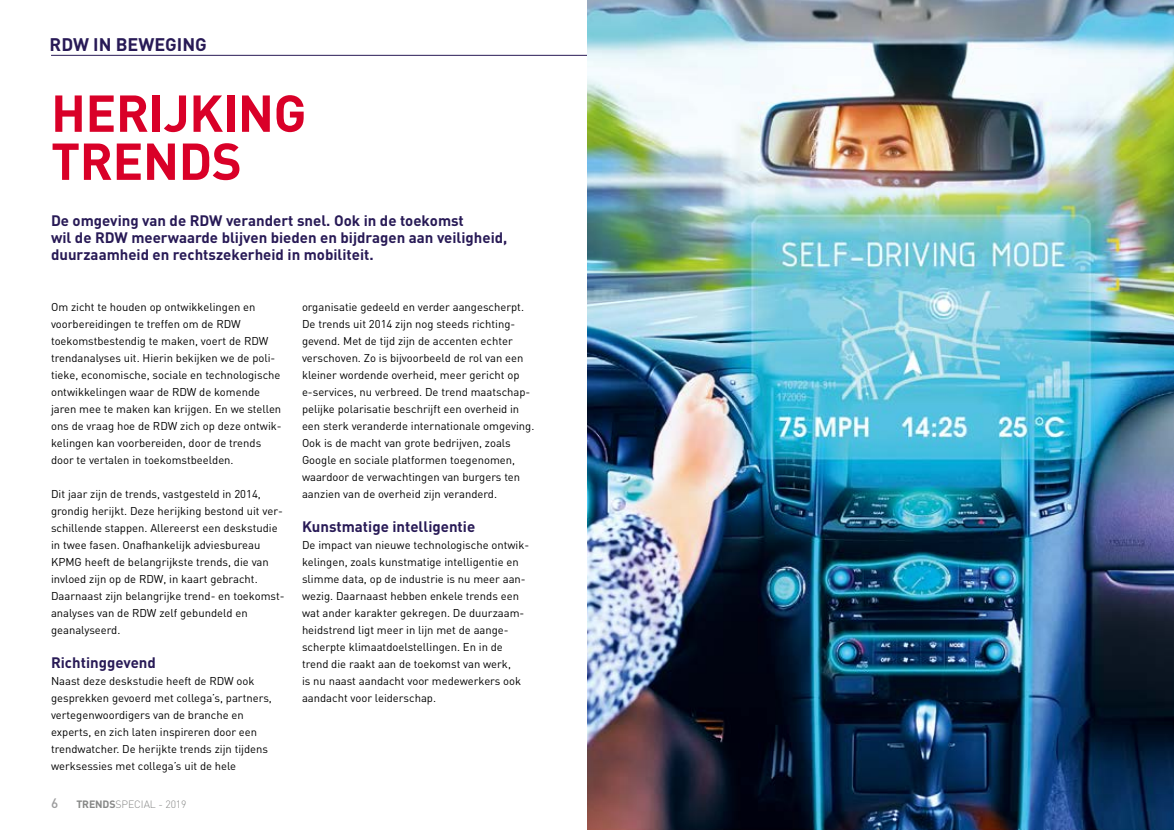
<style>
.page{position:relative;width:1174px;height:830px;background:#fff}
.page>*{position:absolute;margin:0;border:0;box-sizing:border-box;transform-origin:0 0}
.t1{font:700 51px/48px "DIN";letter-spacing:-.01em;color:#d90028}
.t2{font:700 18px "DIN";color:#281a56}
.RDWijzer_Inleiding_k{font:700 15px/17px "DIN";color:#281a56}
.RDWijzer_Tussenkop{font:700 15px "DIN";color:#281a56}
.t3{font:500 13.5px "DIN";color:#9c9c9d}
.RDWijzer_Body{font:11.25px/17px "DIN";color:#000}
.t4{font:300 10.5px "DIN";letter-spacing:-.01em;color:#868786}
.s1{font-weight:700}
</style>
<div class="page">
<hr style="left:51px;top:55px;width:1072px;height:1px;background:#281a56">
<img style="left:587px;top:0;width:587px;height:829px">
<p class="t2" style="left:50px;top:33px;width:159px">RDW IN BEWEGING</p>
<p class="t1" style="left:51px;top:87px;width:257px">HERIJKING<br>TRENDS</p>
<p class="RDWijzer_Inleiding_k" style="left:51px;top:211px;width:458px">De omgeving van de RDW verandert snel. Ook in de toekomst<br>wil de RDW meerwaarde blijven bieden en bijdragen aan veiligheid, duurzaamheid en rechtszekerheid in mobiliteit.</p>
<p class="RDWijzer_Body" style="left:51px;top:298px;width:232px">Om zicht te houden op ontwikkelingen en voorbereidingen te treffen om de RDW toekomstbestendig te maken, voert de RDW trendanalyses uit. Hierin bekijken we de poli&shy;tieke, economische, sociale en technologische ontwikkelingen waar de RDW de komende jaren mee te maken kan krijgen. En we stellen ons de vraag hoe de RDW zich op deze ontwik&shy;kelingen kan voorbereiden, door de trends door te vertalen in toekomstbeelden.</p>
<p class="RDWijzer_Body" style="left:51px;top:485px;width:235px">Dit jaar zijn de trends, vastgesteld in 2014, grondig herijkt. Deze herijking bestond uit ver&shy;schillende stappen. Allereerst een deskstudie in twee fasen. Onafhankelijk adviesbureau KPMG heeft de belangrijkste trends, die van invloed zijn op de RDW, in kaart gebracht.<br>Daarnaast zijn belangrijke trend- en toekomst&shy;analyses van de RDW zelf gebundeld en geanalyseerd.</p>
<p class="RDWijzer_Tussenkop" style="left:51px;top:652px;width:106px">Richtinggevend</p>
<p class="RDWijzer_Body" style="left:51px;top:672px;width:222px">Naast deze deskstudie heeft de RDW ook gesprekken gevoerd met collega’s, partners, vertegenwoordigers van de branche en experts, en zich laten inspireren door een trendwatcher. De herijkte trends zijn tijdens werksessies met collega’s uit de hele</p>
<p class="t3" style="left:51px;top:794px;width:9px">6</p>
<p class="t4" style="left:76px;top:797px;width:112px"><span class="s1">TRENDS</span>SPECIAL - 2019</p>
<p class="RDWijzer_Body" style="left:302px;top:298px;width:223px">organisatie gedeeld en verder aangescherpt.</p>
<p class="RDWijzer_Body" style="left:302px;top:315px;width:234px">De trends uit 2014 zijn nog steeds richting&shy;gevend. Met de tijd zijn de accenten echter verschoven. Zo is bijvoorbeeld de rol van een kleiner wordende overheid, meer gericht op e-services, nu verbreed. De trend maatschap&shy;pelijke polarisatie beschrijft een overheid in een sterk veranderde internationale omgeving.<br>Ook is de macht van grote bedrijven, zoals Google en sociale platformen toegenomen, waardoor de verwachtingen van burgers ten aanzien van de overheid zijn veranderd.</p>
<p class="RDWijzer_Tussenkop" style="left:302px;top:516px;width:175px">Kunstmatige intelligentie</p>
<p class="RDWijzer_Body" style="left:302px;top:536px;width:229px">De impact van nieuwe technologische ontwik&shy;kelingen, zoals kunstmatige intelligentie en slimme data, op de industrie is nu meer aan&shy;wezig. Daarnaast hebben enkele trends een wat ander karakter gekregen. De duurzaam&shy;heidstrend ligt meer in lijn met de aange&shy;scherpte klimaatdoelstellingen. En in de trend die raakt aan de toekomst van werk,<br>is nu naast aandacht voor medewerkers ook aandacht voor leiderschap.</p>
</div>
